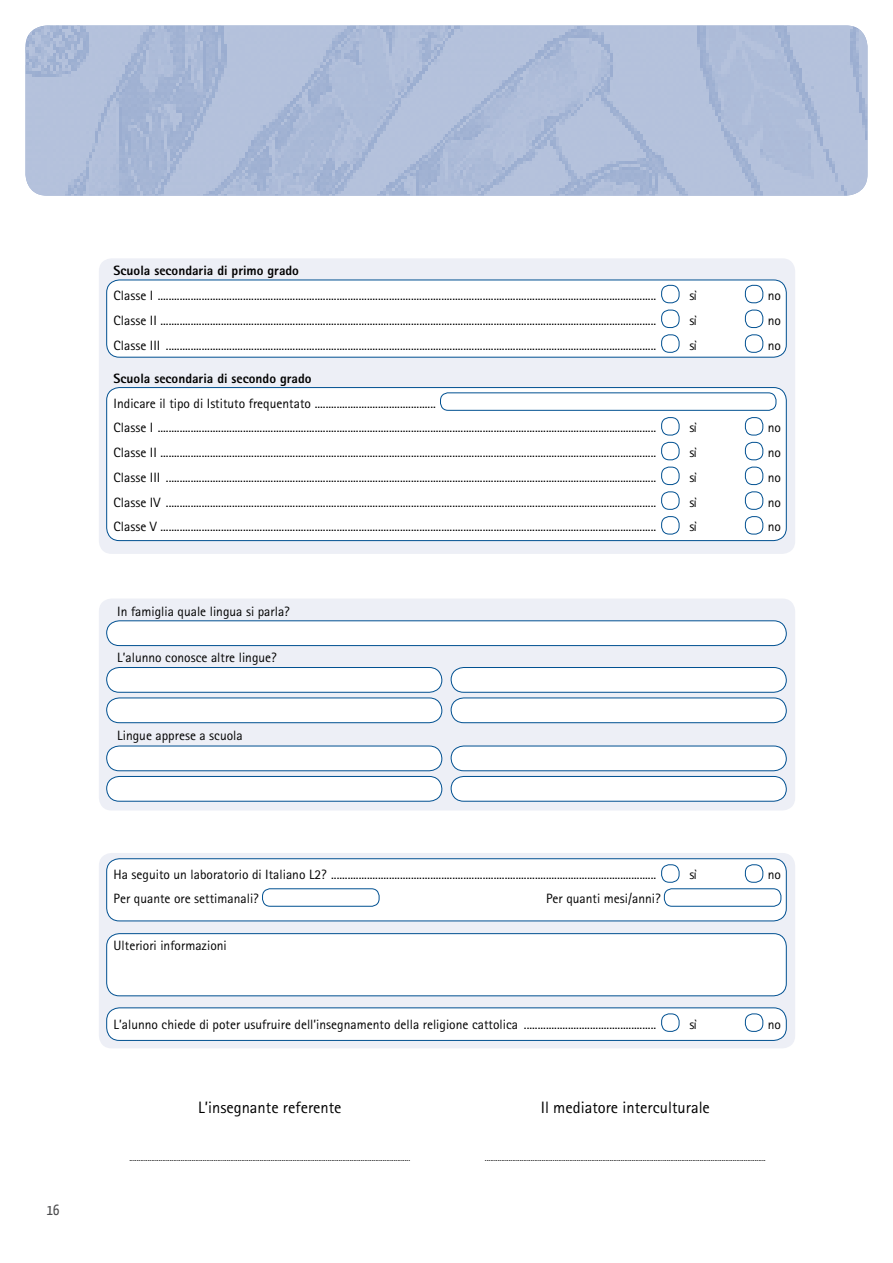
<style>
.page{position:relative;width:893px;height:1263px;background:#fff}
.page>*{position:absolute;margin:0;border:0;box-sizing:border-box;transform-origin:0 0}
.t1{font:16.5px "Rotis Sans Serif";color:#000}
.t2{font:15px "Yanone Kaffeesatz";color:#4b4b4d}
.t3{font:13.5px/24.8px "Rotis Sans Serif";color:#000}
.t4{font:800 13.5px "Rotis Sans Serif";color:#000}
.t5{font:9px "Rotis Sans Serif";color:#000}
</style>
<div class="page">
<img style="left:26px;top:26px;width:841px;height:170px">
<div style="left:99px;top:258px;width:696px;height:296px;background:#edeff6;border-radius:13px"></div>
<div style="left:107px;top:280px;width:679px;height:77px;background:#fff;border-radius:13px"></div>
<div style="left:106px;top:280px;width:681px;height:78px;border:1px solid #005091;border-radius:13px"></div>
<div style="left:107px;top:388px;width:679px;height:153px;background:#fff;border-radius:13px"></div>
<div style="left:106px;top:387px;width:681px;height:154px;border:1px solid #005091;border-radius:13px"></div>
<div style="left:661px;top:285px;width:18px;height:18px;border:1px solid #005091;border-radius:8px"></div>
<div style="left:745px;top:285px;width:18px;height:18px;border:1px solid #005091;border-radius:8px"></div>
<div style="left:661px;top:310px;width:18px;height:18px;border:1px solid #005091;border-radius:8px"></div>
<div style="left:745px;top:310px;width:18px;height:18px;border:1px solid #005091;border-radius:8px"></div>
<div style="left:661px;top:335px;width:18px;height:17px;border:1px solid #005091;border-radius:8px"></div>
<div style="left:745px;top:335px;width:18px;height:17px;border:1px solid #005091;border-radius:8px"></div>
<div style="left:440px;top:393px;width:336px;height:17px;border:1px solid #005091;border-radius:8px"></div>
<div style="left:661px;top:417px;width:18px;height:18px;border:1px solid #005091;border-radius:8px"></div>
<div style="left:745px;top:417px;width:18px;height:18px;border:1px solid #005091;border-radius:8px"></div>
<div style="left:661px;top:442px;width:18px;height:18px;border:1px solid #005091;border-radius:8px"></div>
<div style="left:745px;top:442px;width:18px;height:18px;border:1px solid #005091;border-radius:8px"></div>
<div style="left:661px;top:467px;width:18px;height:18px;border:1px solid #005091;border-radius:8px"></div>
<div style="left:745px;top:467px;width:18px;height:18px;border:1px solid #005091;border-radius:8px"></div>
<div style="left:661px;top:492px;width:18px;height:17px;border:1px solid #005091;border-radius:8px"></div>
<div style="left:745px;top:492px;width:18px;height:17px;border:1px solid #005091;border-radius:8px"></div>
<div style="left:661px;top:516px;width:18px;height:18px;border:1px solid #005091;border-radius:8px"></div>
<div style="left:745px;top:516px;width:18px;height:18px;border:1px solid #005091;border-radius:8px"></div>
<div style="left:99px;top:853px;width:696px;height:195px;background:#edeff6;border-radius:13px"></div>
<div style="left:107px;top:859px;width:679px;height:62px;background:#fff;border-radius:13px"></div>
<div style="left:106px;top:858px;width:681px;height:63px;border:1px solid #005091;border-radius:13px"></div>
<div style="left:107px;top:1008px;width:679px;height:32px;background:#fff;border-radius:13px"></div>
<div style="left:106px;top:1007px;width:681px;height:34px;border:1px solid #005091;border-radius:13px"></div>
<div style="left:107px;top:934px;width:679px;height:62px;background:#fff;border-radius:13px"></div>
<div style="left:106px;top:933px;width:681px;height:63px;border:1px solid #005091;border-radius:13px"></div>
<div style="left:661px;top:864px;width:18px;height:18px;border:1px solid #005091;border-radius:8px"></div>
<div style="left:745px;top:864px;width:18px;height:18px;border:1px solid #005091;border-radius:8px"></div>
<div style="left:262px;top:888px;width:117px;height:18px;border:1px solid #005091;border-radius:8px"></div>
<div style="left:664px;top:888px;width:117px;height:18px;border:1px solid #005091;border-radius:8px"></div>
<div style="left:661px;top:1014px;width:18px;height:17px;border:1px solid #005091;border-radius:8px"></div>
<div style="left:745px;top:1014px;width:18px;height:17px;border:1px solid #005091;border-radius:8px"></div>
<div style="left:99px;top:598px;width:696px;height:212px;background:#edeff6;border-radius:13px"></div>
<div style="left:107px;top:621px;width:679px;height:24px;background:#fff;border-radius:13px"></div>
<div style="left:106px;top:620px;width:681px;height:26px;border:1px solid #005091;border-radius:13px"></div>
<div style="left:107px;top:667px;width:335px;height:25px;background:#fff;border-radius:13px"></div>
<div style="left:106px;top:667px;width:336px;height:26px;border:1px solid #005091;border-radius:13px"></div>
<div style="left:107px;top:698px;width:335px;height:25px;background:#fff;border-radius:13px"></div>
<div style="left:106px;top:697px;width:336px;height:26px;border:1px solid #005091;border-radius:13px"></div>
<div style="left:451px;top:667px;width:335px;height:25px;background:#fff;border-radius:13px"></div>
<div style="left:451px;top:667px;width:336px;height:26px;border:1px solid #005091;border-radius:13px"></div>
<div style="left:451px;top:698px;width:335px;height:25px;background:#fff;border-radius:13px"></div>
<div style="left:451px;top:697px;width:336px;height:26px;border:1px solid #005091;border-radius:13px"></div>
<div style="left:107px;top:746px;width:335px;height:25px;background:#fff;border-radius:13px"></div>
<div style="left:106px;top:746px;width:336px;height:25px;border:1px solid #005091;border-radius:13px"></div>
<div style="left:107px;top:776px;width:335px;height:25px;background:#fff;border-radius:13px"></div>
<div style="left:106px;top:776px;width:336px;height:25px;border:1px solid #005091;border-radius:13px"></div>
<div style="left:451px;top:746px;width:335px;height:25px;background:#fff;border-radius:13px"></div>
<div style="left:451px;top:746px;width:336px;height:25px;border:1px solid #005091;border-radius:13px"></div>
<div style="left:451px;top:776px;width:335px;height:25px;background:#fff;border-radius:13px"></div>
<div style="left:451px;top:776px;width:336px;height:25px;border:1px solid #005091;border-radius:13px"></div>
<p class="t2" style="left:47px;top:1200px;width:14px">16</p>
<p class="t4" style="left:114px;top:262px;width:187px">Scuola secondaria di primo grado</p>
<p class="t3" style="left:114px;top:283px;width:544px">Classe I .....................................................................................................................................................................................</p>
<p class="t3" style="left:690px;top:283px;width:10px">sì</p>
<p class="t3" style="left:768px;top:283px;width:15px">no</p>
<p class="t3" style="left:114px;top:308px;width:544px">Classe II ....................................................................................................................................................................................</p>
<p class="t3" style="left:690px;top:308px;width:10px">sì</p>
<p class="t3" style="left:768px;top:308px;width:15px">no</p>
<p class="t3" style="left:114px;top:332px;width:544px">Classe III ..................................................................................................................................................................................</p>
<p class="t3" style="left:690px;top:332px;width:10px">sì</p>
<p class="t3" style="left:768px;top:332px;width:15px">no</p>
<p class="t4" style="left:114px;top:370px;width:199px">Scuola secondaria di secondo grado</p>
<p class="t3" style="left:114px;top:390px;width:544px">Indicare il tipo di Istituto frequentato ............................................<br>Classe I .....................................................................................................................................................................................</p>
<p class="t3" style="left:690px;top:415px;width:10px">sì</p>
<p class="t3" style="left:768px;top:415px;width:15px">no</p>
<p class="t3" style="left:114px;top:440px;width:544px">Classe II ....................................................................................................................................................................................</p>
<p class="t3" style="left:690px;top:440px;width:10px">sì</p>
<p class="t3" style="left:768px;top:440px;width:15px">no</p>
<p class="t3" style="left:114px;top:465px;width:544px">Classe III ..................................................................................................................................................................................</p>
<p class="t3" style="left:690px;top:465px;width:10px">sì</p>
<p class="t3" style="left:768px;top:465px;width:15px">no</p>
<p class="t3" style="left:114px;top:489px;width:544px">Classe IV ..................................................................................................................................................................................</p>
<p class="t3" style="left:690px;top:489px;width:10px">sì</p>
<p class="t3" style="left:768px;top:489px;width:15px">no</p>
<p class="t3" style="left:114px;top:514px;width:544px">Classe V ....................................................................................................................................................................................</p>
<p class="t3" style="left:690px;top:514px;width:10px">sì</p>
<p class="t3" style="left:768px;top:514px;width:15px">no</p>
<p class="t3" style="left:117px;top:599px;width:174px">In famiglia quale lingua si parla?</p>
<p class="t3" style="left:117px;top:645px;width:161px">L’alunno conosce altre lingue?</p>
<p class="t3" style="left:117px;top:723px;width:127px">Lingue apprese a scuola</p>
<p class="t3" style="left:114px;top:862px;width:544px">Ha seguito un laboratorio di Italiano L2? ......................................................................................................................</p>
<p class="t3" style="left:690px;top:862px;width:10px">sì</p>
<p class="t3" style="left:768px;top:862px;width:15px">no</p>
<p class="t3" style="left:114px;top:886px;width:147px">Per quante ore settimanali?</p>
<p class="t3" style="left:546px;top:886px;width:116px">Per quanti mesi/anni?</p>
<p class="t3" style="left:114px;top:933px;width:115px">Ulteriori informazioni</p>
<p class="t3" style="left:114px;top:1011px;width:544px">L’alunno chiede di poter usufruire dell’insegnamento della religione cattolica ................................................</p>
<p class="t3" style="left:690px;top:1011px;width:10px">sì</p>
<p class="t3" style="left:768px;top:1011px;width:15px">no</p>
<p class="t1" style="left:198px;top:1098px;width:145px">L’insegnante referente</p>
<p class="t1" style="left:541px;top:1098px;width:171px">Il mediatore interculturale</p>
<p class="t5" style="left:129px;top:1153px;width:282px">.........................................................................................................................................................</p>
<p class="t5" style="left:485px;top:1153px;width:282px">.........................................................................................................................................................</p>
</div>
